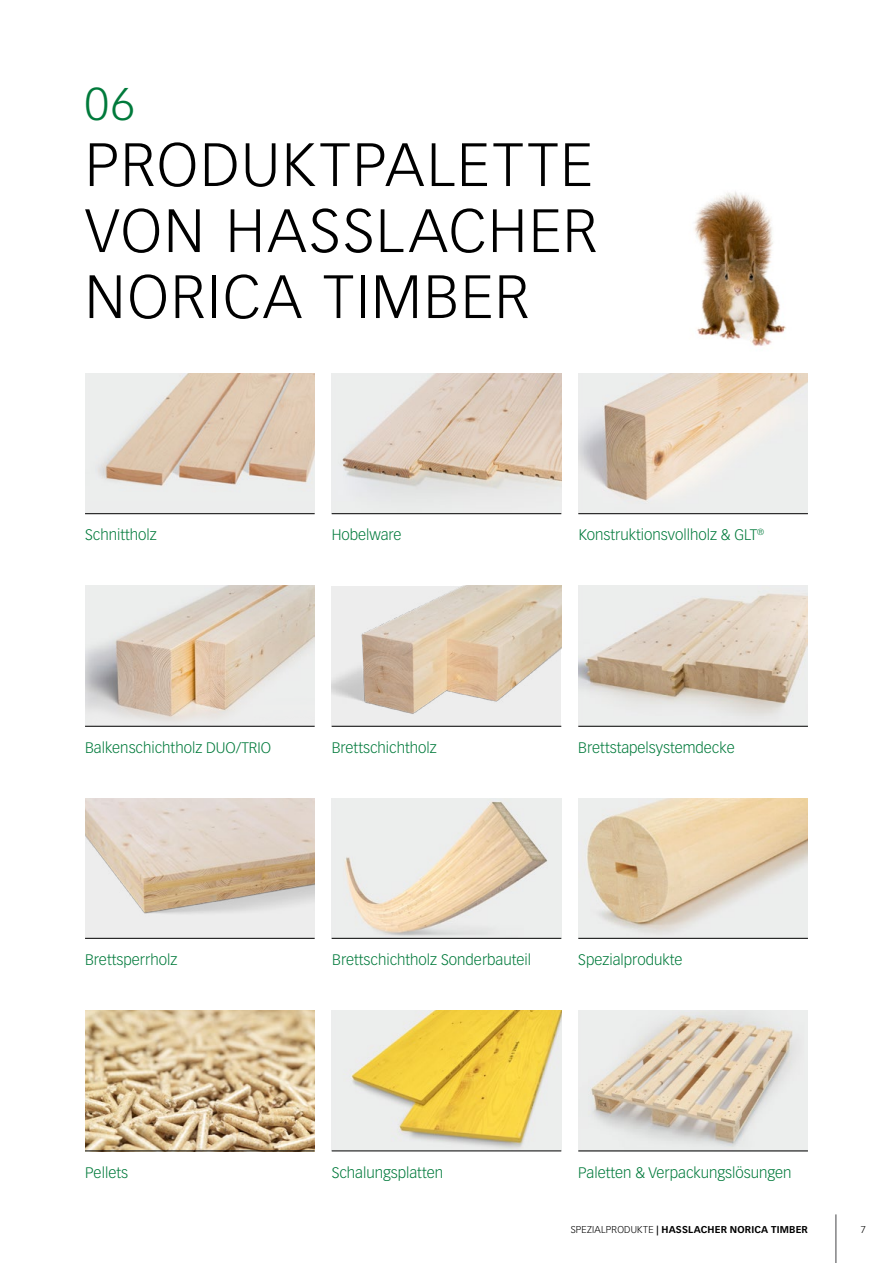
<style>
.page{position:relative;width:893px;height:1263px;background:#fff}
.page>*{position:absolute;margin:0;border:0;box-sizing:border-box;transform-origin:0 0}
.t1{font:300 60px/66px "Vectora LT Pro";letter-spacing:.035em;color:#000;text-align:justify}
.t2{font:300 45px "Vectora LT Pro";color:#007a3b}
.t3{font:300 15px "Vectora LT Pro";color:#007a3b}
.t4{font:700 9.75px "Vectora LT Pro";letter-spacing:.02em;color:#000}
.t5{font:300 9.75px "Vectora LT Pro";color:#000}
.s1{font-weight:300}
</style>
<div class="page">
<img style="left:694px;top:191px;width:92px;height:155px">
<img style="left:332px;top:586px;width:229px;height:140px">
<img style="left:332px;top:373px;width:229px;height:140px">
<div style="left:85px;top:798px;width:230px;height:140px;background:#ededed"></div>
<img style="left:85px;top:798px;width:230px;height:116px">
<img style="left:85px;top:1011px;width:230px;height:140px">
<img style="left:578px;top:586px;width:230px;height:140px">
<img style="left:85px;top:373px;width:230px;height:140px">
<img style="left:332px;top:798px;width:229px;height:140px">
<img style="left:332px;top:1011px;width:229px;height:140px">
<img style="left:578px;top:373px;width:230px;height:140px">
<img style="left:578px;top:798px;width:230px;height:140px">
<img style="left:85px;top:586px;width:230px;height:140px">
<img style="left:578px;top:1011px;width:230px;height:140px">
<hr style="left:85px;top:513px;width:230px;height:1px;background:#000">
<hr style="left:332px;top:513px;width:229px;height:1px;background:#000">
<hr style="left:578px;top:513px;width:230px;height:1px;background:#000">
<hr style="left:85px;top:726px;width:230px;height:1px;background:#000">
<hr style="left:332px;top:726px;width:229px;height:1px;background:#000">
<hr style="left:578px;top:726px;width:230px;height:1px;background:#000">
<hr style="left:85px;top:938px;width:230px;height:1px;background:#000">
<hr style="left:332px;top:938px;width:229px;height:1px;background:#000">
<hr style="left:578px;top:938px;width:230px;height:1px;background:#000">
<hr style="left:85px;top:1151px;width:230px;height:1px;background:#000">
<hr style="left:332px;top:1151px;width:229px;height:1px;background:#000">
<hr style="left:578px;top:1151px;width:230px;height:1px;background:#000">
<hr style="left:835px;top:1214px;width:1px;height:49px;background:#58595b">
<h2 class="t2" style="left:85px;top:77px;width:51px">06</h2>
<h1 class="t1" style="left:85px;top:132px;width:514px">PRODUKTPALETTE VON HASSLACHER NORICA TIMBER</h1>
<p class="t3" style="left:85px;top:526px;width:73px">Schnittholz</p>
<p class="t3" style="left:332px;top:525px;width:72px">Hobelware</p>
<p class="t3" style="left:579px;top:526px;width:187px">Konstruktionsvollholz &amp; GLT<sup>®</sup></p>
<p class="t3" style="left:85px;top:738px;width:188px">Balkenschichtholz DUO/TRIO</p>
<p class="t3" style="left:332px;top:738px;width:107px">Brettschichtholz</p>
<p class="t3" style="left:578px;top:738px;width:158px">Brettstapelsystemdecke</p>
<p class="t3" style="left:85px;top:951px;width:94px">Brettsperrholz</p>
<p class="t3" style="left:332px;top:950px;width:200px">Brettschichtholz Sonderbauteil</p>
<p class="t3" style="left:578px;top:950px;width:106px">Spezialprodukte</p>
<p class="t3" style="left:85px;top:1163px;width:45px">Pellets</p>
<p class="t3" style="left:332px;top:1163px;width:113px">Schalungsplatten</p>
<p class="t3" style="left:578px;top:1163px;width:215px">Paletten &amp; Verpackungslösungen</p>
<p class="t4" style="left:571px;top:1224px;width:239px"><span class="s1">SPEZIALPRODUKTE</span> | HASSLACHER NORICA TIMBER</p>
<p class="t5" style="left:861px;top:1224px;width:7px">7</p>
</div>
